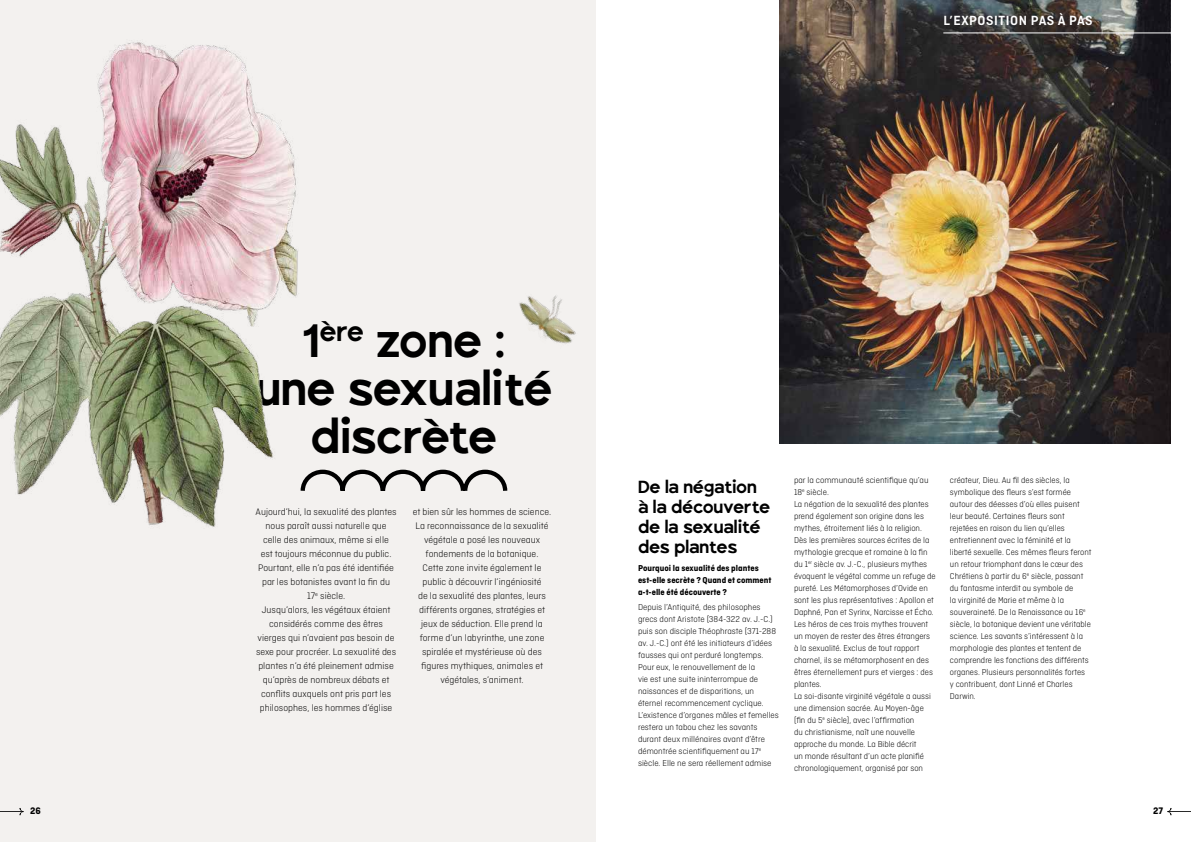
<style>
.page{position:relative;width:1191px;height:842px;background:#fff}
.page>*{position:absolute;margin:0;border:0;box-sizing:border-box;transform-origin:0 0}
.t1{font:48px/48px "Lokeya";letter-spacing:-.015em;color:#000;text-align:center}
.t2{font:18px/20px "Lokeya";letter-spacing:-.015em;color:#000}
.t3{font:600 14px "Ciutadella";letter-spacing:.04em;color:#fff}
.t4{font:300 10px/14px "Ciutadella";color:#000;text-align:center}
.t5{font:700 10px "Ciutadella";color:#000}
.t6{font:300 9px/12px "Ciutadella";color:#000}
.t7{font:700 9px/12px "Ciutadella";color:#000}
</style>
<div class="page">
<svg style="left:1167px;top:808px;width:24px;height:7px"></svg>
<div style="left:0;top:0;width:595px;height:842px;background:#f3f1ef"></div>
<svg style="left:0;top:808px;width:24px;height:7px"></svg>
<svg style="left:309px;top:469px;width:199px;height:22px"></svg>
<img style="left:780px;top:0;width:390px;height:444px">
<hr style="left:943px;top:33px;width:248px;height:1px;background:#fff">
<img style="left:519px;top:295px;width:57px;height:49px">
<img style="left:0;top:42px;width:309px;height:485px">
<h3 class="t3" style="left:943px;top:12px;width:151px">L’EXPOSITION PAS À PAS</h3>
<h1 class="t1" style="left:255px;top:319px;width:299px">1<sup>ère</sup> zone :<br>une sexualité discrète</h1>
<p class="t4" style="left:255px;top:505px;width:143px">Aujourd’hui, la sexualité des plantes nous paraît aussi naturelle que celle des animaux, même si elle<br>est toujours méconnue du public.<br>Pourtant, elle n’a pas été identifiée par les botanistes avant la fin du<br>17<sup>e</sup> siècle.<br>Jusqu’alors, les végétaux étaient considérés comme des êtres vierges qui n’avaient pas besoin de sexe pour procréer. La sexualité des plantes n’a été pleinement admise qu’après de nombreux débats et conflits auxquels ont pris part les philosophes, les hommes d’église</p>
<p class="t4" style="left:413px;top:505px;width:140px">et bien sûr les hommes de science.<br>La reconnaissance de la sexualité végétale a posé les nouveaux fondements de la botanique.<br>Cette zone invite également le public à découvrir l’ingéniosité<br>de la sexualité des plantes, leurs différents organes, stratégies et jeux de séduction. Elle prend la forme d’un labyrinthe, une zone spiralée et mystérieuse où des figures mythiques, animales et végétales, s’animent.</p>
<h2 class="t2" style="left:638px;top:478px;width:134px">De la négation à la découverte de la sexualité des plantes</h2>
<p class="t7" style="left:638px;top:562px;width:135px">Pourquoi la sexualité des plantes est-elle secrète ? Quand et comment a-t-elle été découverte ?</p>
<p class="t6" style="left:638px;top:601px;width:142px">Depuis l’Antiquité, des philosophes grecs dont Aristote (384-322 av. J.-C.) puis son disciple Théophraste (371-288 av. J.-C.) ont été les initiateurs d’idées fausses qui ont perduré longtemps.<br>Pour eux, le renouvellement de la<br>vie est une suite ininterrompue de naissances et de disparitions, un éternel recommencement cyclique.<br>L’existence d’organes mâles et femelles restera un tabou chez les savants durant deux millénaires avant d’être démontrée scientifiquement au 17<sup>e </sup>siècle. Elle ne sera réellement admise</p>
<p class="t6" style="left:794px;top:474px;width:143px">par la communauté scientifique qu’au 18<sup>e</sup> siècle.<br>La négation de la sexualité des plantes prend également son origine dans les mythes, étroitement liés à la religion.<br>Dès les premières sources écrites de la mythologie grecque et romaine à la fin du 1<sup>er</sup> siècle av. J.-C., plusieurs mythes évoquent le végétal comme un refuge de pureté. Les Métamorphoses d’Ovide en sont les plus représentatives : Apollon et Daphné, Pan et Syrinx, Narcisse et Écho.<br>Les héros de ces trois mythes trouvent un moyen de rester des êtres étrangers à la sexualité. Exclus de tout rapport charnel, ils se métamorphosent en des êtres éternellement purs et vierges : des plantes.<br>La soi-disante virginité végétale a aussi une dimension sacrée. Au Moyen-âge (fin du 5<sup>e</sup> siècle), avec l’affirmation<br>du christianisme, naît une nouvelle approche du monde. La Bible décrit<br>un monde résultant d’un acte planifié chronologiquement, organisé par son</p>
<p class="t6" style="left:950px;top:474px;width:143px">créateur, Dieu. Au fil des siècles, la symbolique des fleurs s’est formée autour des déesses d’où elles puisent leur beauté. Certaines fleurs sont rejetées en raison du lien qu’elles entretiennent avec la féminité et la liberté sexuelle. Ces mêmes fleurs feront un retour triomphant dans le cœur des Chrétiens à partir du 6<sup>e</sup> siècle, passant du fantasme interdit au symbole de<br>la virginité de Marie et même à la souveraineté. De la Renaissance au 16<sup>e </sup>siècle, la botanique devient une véritable science. Les savants s’intéressent à la morphologie des plantes et tentent de comprendre les fonctions des différents organes. Plusieurs personnalités fortes<br>y contribuent, dont Linné et Charles Darwin.</p>
<p class="t5" style="left:30px;top:805px;width:12px">26</p>
<p class="t5" style="left:1153px;top:805px;width:12px">27</p>
</div>
